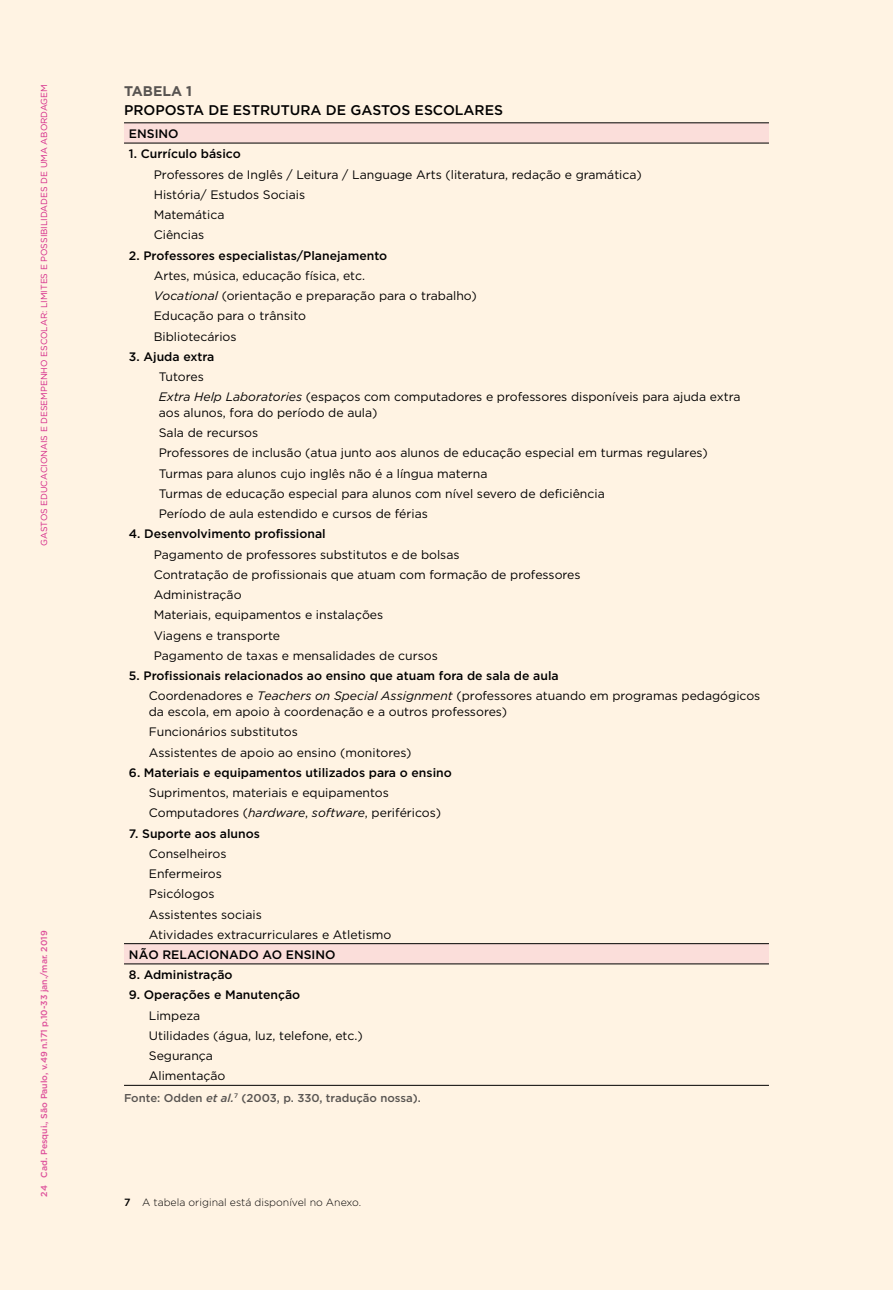
<style>
.page{position:relative;width:893px;height:1290px;background:#fff3e3}
.page>*{position:absolute;margin:0;border:0;box-sizing:border-box;transform-origin:0 0}
.t1{font:500 14px "Gotham HTF";color:#000}
.t2{font:700 14px "Gotham HTF";color:#58595b}
.t3{font:12.25px/20.3px "Gotham HTF";color:#000}
.t4{font:500 12.25px/20.3px "Gotham HTF";color:#000}
.t5{font:500 11.38px "Gotham HTF";color:#58595b}
.t6{font:300 10.5px "Gotham HTF";color:#000}
.t7{font:8.75px "Gotham HTF";color:#d42899}
.t8{font:500 8.75px "Gotham HTF";color:#dd53ad}
.s1{font-style:italic}
.s2{font-weight:400}
.s3{font-weight:400;font-style:italic}
.s4{font-weight:500}
</style>
<div class="page">
<p class="t7" style="left:39px;top:546px;width:463px;rotate:-90deg">GASTOS EDUCACIONAIS E DESEMPENHO ESCOLAR: LIMITES E POSSIBILIDADES DE UMA ABORDAGEM</p>
<p class="t8" style="left:39px;top:1196px;width:267px;rotate:-90deg">24 Cad. Pesqui., São Paulo, v.49 n.171 p.10-33 jan./mar. 2019</p>
<p class="t2" style="left:124px;top:83px;width:70px">TABELA 1</p>
<p class="t1" style="left:124px;top:102px;width:381px">PROPOSTA DE ESTRUTURA DE GASTOS ESCOLARES</p>
<p class="t4" style="left:129px;top:123px;width:51px">ENSINO</p>
<p class="t4" style="left:129px;top:144px;width:113px">1. Currículo básico</p>
<p class="t3" style="left:154px;top:164px;width:490px">Professores de Inglês / Leitura / Language Arts (literatura, redação e gramática)<br>História/ Estudos Sociais<br>Matemática<br>Ciências</p>
<p class="t4" style="left:129px;top:245px;width:260px">2. Professores especialistas/Planejamento</p>
<p class="t3" style="left:154px;top:265px;width:324px">Artes, música, educação física, etc.<br><span class="s1">Vocational</span> (orientação e preparação para o trabalho)<br>Educação para o trânsito<br>Bibliotecários</p>
<p class="t4" style="left:129px;top:346px;width:87px">3. Ajuda extra</p>
<p class="t3" style="left:159px;top:366px;width:583px">Tutores<br><span class="s1">Extra Help Laboratories</span> (espaços com computadores e professores disponíveis para ajuda extra</p>
<p class="t3" style="left:159px;top:402px;width:550px">aos alunos, fora do período de aula)<br>Sala de recursos<br>Professores de inclusão (atua junto aos alunos de educação especial em turmas regulares)<br>Turmas para alunos cujo inglês não é a língua materna<br>Turmas de educação especial para alunos com nível severo de deficiência<br>Período de aula estendido e cursos de férias</p>
<p class="t4" style="left:129px;top:524px;width:198px">4. Desenvolvimento profissional</p>
<p class="t3" style="left:154px;top:544px;width:428px">Pagamento de professores substitutos e de bolsas<br>Contratação de profissionais que atuam com formação de professores Administração<br>Materiais, equipamentos e instalações<br>Viagens e transporte<br>Pagamento de taxas e mensalidades de cursos</p>
<p class="t4" style="left:149px;top:665px;width:613px;text-indent:-20px">5. Profissionais relacionados ao ensino que atuam fora de sala de aula<br><span class="s2">Coordenadores e</span> <span class="s3">Teachers on Special Assignment</span> <span class="s2">(professores atuando em programas pedagógicos</span></p>
<p class="t3" style="left:149px;top:701px;width:360px">da escola, em apoio à coordenação e a outros professores)<br>Funcionários substitutos<br>Assistentes de apoio ao ensino (monitores)</p>
<p class="t4" style="left:129px;top:762px;width:324px">6. Materiais e equipamentos utilizados para o ensino</p>
<p class="t3" style="left:149px;top:782px;width:294px">Suprimentos, materiais e equipamentos<br>Computadores (<span class="s1">hardware</span>, <span class="s1">software</span>, periféricos)</p>
<p class="t4" style="left:129px;top:823px;width:132px">7. Suporte aos alunos</p>
<p class="t3" style="left:149px;top:843px;width:244px">Conselheiros<br>Enfermeiros<br>Psicólogos<br>Assistentes sociais<br>Atividades extracurriculares e Atletismo</p>
<p class="t4" style="left:129px;top:944px;width:208px">NÃO RELACIONADO AO ENSINO</p>
<p class="t4" style="left:129px;top:964px;width:105px">8. Administração</p>
<p class="t4" style="left:129px;top:985px;width:173px">9. Operações e Manutenção</p>
<p class="t3" style="left:149px;top:1005px;width:215px">Limpeza<br>Utilidades (água, luz, telefone, etc.)<br>Segurança<br>Alimentação</p>
<p class="t5" style="left:124px;top:1091px;width:298px">Fonte: Odden <span class="s1">et al.</span><sup>7</sup> (2003, p. 330, tradução nossa).</p>
<p class="t6" style="left:124px;top:1196px;width:239px"><span class="s4">7</span> A tabela original está disponível no Anexo.</p>
</div>
